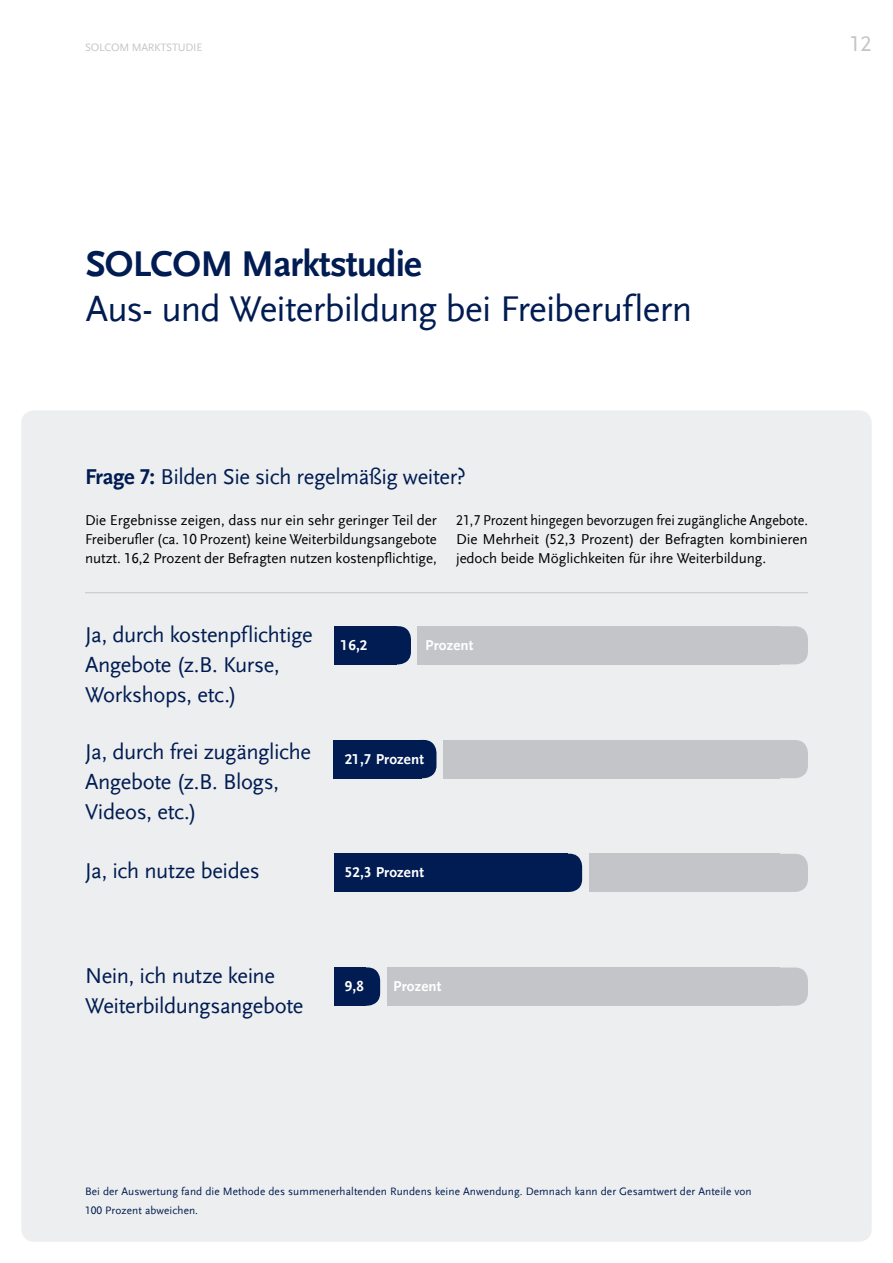
<style>
.page{position:relative;width:893px;height:1263px;background:#fff}
.page>*{position:absolute;margin:0;border:0;box-sizing:border-box;transform-origin:0 0}
.t1{font:37.5px "Scala Sans LF";letter-spacing:-.02em;color:#001c52}
.t2{font:700 37.5px "Scala Sans LF";letter-spacing:-.02em;color:#001c52}
.t3{font:22.5px/30px "Scala Sans LF";letter-spacing:-.02em;color:#001c52}
.t4{font:22.5px "Scala Sans LF";color:#c3c5c8}
.t5{font:15px/19.2px "Scala Sans LF";letter-spacing:-.005em;color:#000;text-align:justify}
.t6{font:15px/19.2px "Scala Sans LF";letter-spacing:-.005em;color:#000;text-align:justify;scale:.94 1}
.t7{font:700 15px "Scala Sans LF";letter-spacing:.01em;color:#fff}
.t8{font:11.25px/19.2px "Scala Sans LF";letter-spacing:.01em;color:#001c52}
.t9{font:11.25px "Scala Sans LF";letter-spacing:-.02em;color:#c3c5c8}
.s1{font-weight:700}
</style>
<div class="page">
<div style="left:21px;top:410px;width:851px;height:832px;background:#edeeef;border-radius:13px"></div>
<hr style="left:85px;top:592px;width:723px;height:1px;background:#c3c5c8">
<div style="left:752px;top:626px;width:56px;height:38px;background:#c3c5c8;border-radius:13px"></div>
<div style="left:752px;top:740px;width:56px;height:38px;background:#c3c5c8;border-radius:13px"></div>
<div style="left:752px;top:854px;width:56px;height:38px;background:#c3c5c8;border-radius:13px"></div>
<div style="left:752px;top:967px;width:56px;height:39px;background:#c3c5c8;border-radius:13px"></div>
<div style="left:417px;top:626px;width:362px;height:38px;background:#c3c5c8"></div>
<div style="left:443px;top:740px;width:336px;height:38px;background:#c3c5c8"></div>
<div style="left:588px;top:854px;width:191px;height:38px;background:#c3c5c8"></div>
<div style="left:387px;top:967px;width:392px;height:39px;background:#c3c5c8"></div>
<div style="left:334px;top:626px;width:63px;height:38px;background:#001c52"></div>
<div style="left:334px;top:740px;width:88px;height:38px;background:#001c52"></div>
<div style="left:334px;top:854px;width:234px;height:38px;background:#001c52"></div>
<div style="left:334px;top:967px;width:32px;height:39px;background:#001c52"></div>
<div style="left:382px;top:626px;width:29px;height:38px;background:#001c52;border-radius:13px"></div>
<div style="left:408px;top:740px;width:28px;height:38px;background:#001c52;border-radius:13px"></div>
<div style="left:553px;top:854px;width:29px;height:38px;background:#001c52;border-radius:13px"></div>
<div style="left:351px;top:967px;width:29px;height:39px;background:#001c52;border-radius:13px"></div>
<p class="t9" style="left:85px;top:41px;width:119px">SOLCOM MARKTSTUDIE</p>
<p class="t4" style="left:849px;top:31px;width:24px">12</p>
<h1 class="t2" style="left:86px;top:242px;width:338px">SOLCOM Marktstudie</h1>
<h1 class="t1" style="left:86px;top:288px;width:608px">Aus- und Weiterbildung bei Freiberuflern</h1>
<p class="t3" style="left:85px;top:462px;width:382px"><span class="s1">Frage 7:</span> Bilden Sie sich regelmäßig weiter?</p>
<p class="t5" style="left:85px;top:511px;width:353px">Die Ergebnisse zeigen, dass nur ein sehr geringer Teil der Freiberufler (ca. 10 Prozent) keine Weiterbildungsangebote nutzt. 16,2 Prozent der Befragten nutzen kostenpflichtige,</p>
<p class="t6" style="left:456px;top:511px;width:376px">21,7 Prozent hingegen bevorzugen frei zugängliche Angebote.<br>Die Mehrheit (52,3 Prozent) der Befragten kombinieren jedoch beide Möglichkeiten für ihre Weiterbildung.</p>
<p class="t3" style="left:85px;top:620px;width:229px">Ja, durch kostenpflichtige<br>Angebote (z.B. Kurse,<br>Workshops, etc.)</p>
<p class="t3" style="left:85px;top:737px;width:228px">Ja, durch frei zugängliche<br>Angebote (z.B. Blogs,<br>Videos, etc.)</p>
<p class="t3" style="left:85px;top:856px;width:176px">Ja, ich nutze beides</p>
<p class="t7" style="left:341px;top:637px;width:28px">16,2</p>
<p class="t7" style="left:425px;top:637px;width:50px">Prozent</p>
<p class="t7" style="left:345px;top:750px;width:81px">21,7 Prozent</p>
<p class="t7" style="left:345px;top:864px;width:81px">52,3 Prozent</p>
<p class="t3" style="left:85px;top:961px;width:220px">Nein, ich nutze keine<br>Weiterbildungsangebote</p>
<p class="t7" style="left:345px;top:978px;width:21px">9,8</p>
<p class="t7" style="left:393px;top:978px;width:50px">Prozent</p>
<p class="t8" style="left:85px;top:1182px;width:668px">Bei der Auswertung fand die Methode des summenerhaltenden Rundens keine Anwendung. Demnach kann der Gesamtwert der Anteile von<br>100 Prozent abweichen.</p>
</div>
